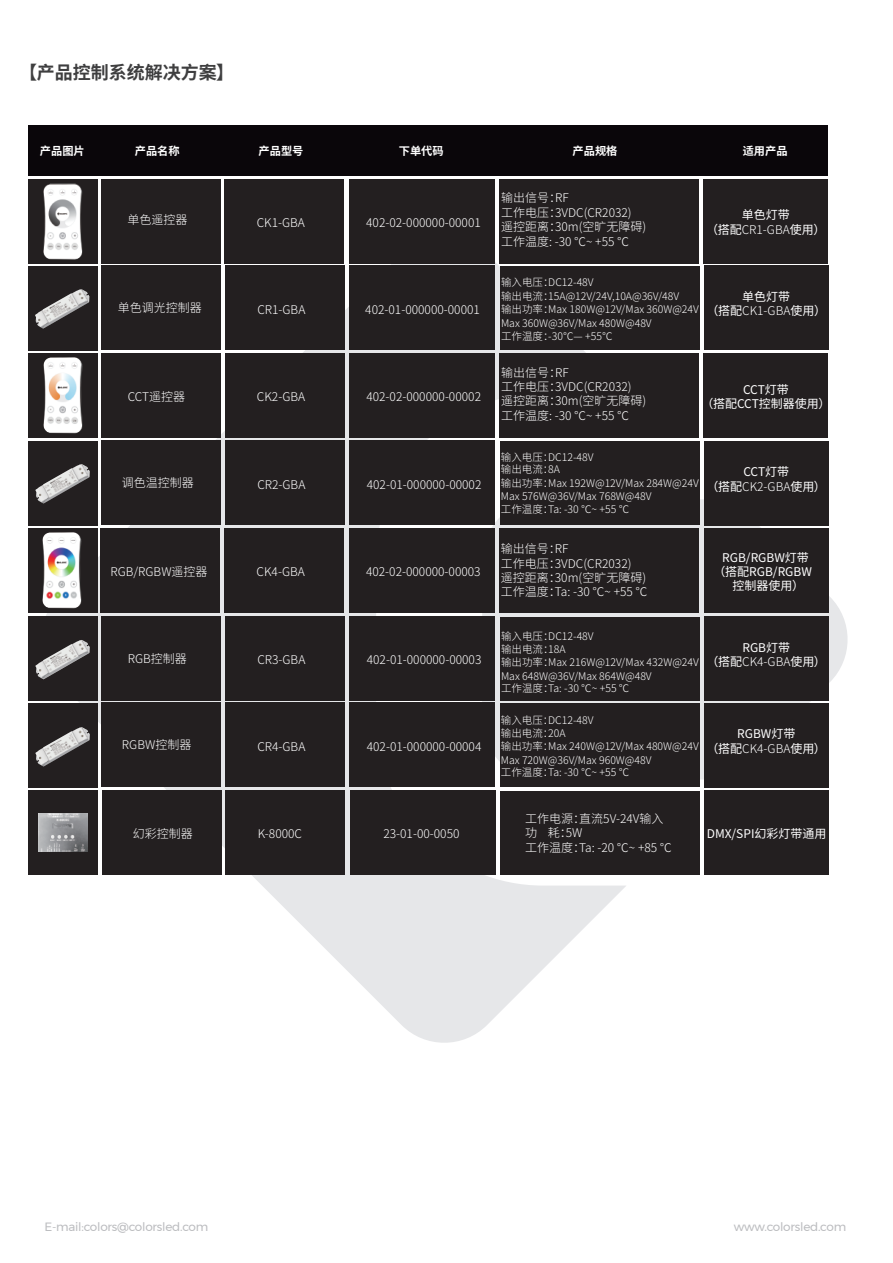
<style>
.page{position:relative;width:893px;height:1263px;background:#fff}
.page>*{position:absolute;margin:0;border:0;box-sizing:border-box;transform-origin:0 0}
.t1{font:700 18px "Source Han Sans CN";color:#3e3e3f}
.t2{font:300 12px/14.4px "Source Han Sans CN";color:#fff}
.t3{font:12px/14.4px "Source Han Sans CN";color:#fff;text-align:center}
.t4{font:12px "Montserrat";letter-spacing:-.02em;color:#bcbdc0}
.t5{font:700 11.25px "Source Han Sans CN";color:#fff}
.t6{font:300 10.5px/13px "Source Han Sans CN";color:#fff}
.s1{font-weight:300}
</style>
<div class="page">
<svg style="left:627px;top:499px;width:221px;height:280px"></svg>
<svg style="left:35px;top:230px;width:592px;height:813px"></svg>
<div style="left:28px;top:125px;width:799px;height:50px;background:#0a060a"></div>
<div style="left:28px;top:790px;width:70px;height:85px;background:#231f20"></div>
<div style="left:350px;top:790px;width:145px;height:85px;background:#231f20"></div>
<div style="left:225px;top:790px;width:120px;height:85px;background:#231f20"></div>
<div style="left:102px;top:790px;width:119px;height:85px;background:#231f20"></div>
<div style="left:500px;top:791px;width:200px;height:84px;background:#231f20"></div>
<div style="left:704px;top:790px;width:125px;height:85px;background:#231f20"></div>
<img style="left:39px;top:814px;width:49px;height:37px">
<div style="left:28px;top:179px;width:70px;height:84px;background:#231f20"></div>
<img style="left:43px;top:183px;width:40px;height:77px">
<div style="left:28px;top:353px;width:70px;height:85px;background:#231f20"></div>
<img style="left:43px;top:357px;width:40px;height:77px">
<div style="left:28px;top:528px;width:70px;height:85px;background:#231f20"></div>
<img style="left:42px;top:532px;width:40px;height:77px">
<div style="left:101px;top:179px;width:119px;height:84px;background:#231f20"></div>
<div style="left:224px;top:179px;width:120px;height:84px;background:#231f20"></div>
<div style="left:101px;top:353px;width:120px;height:85px;background:#231f20"></div>
<div style="left:349px;top:179px;width:146px;height:84px;background:#231f20"></div>
<div style="left:499px;top:179px;width:200px;height:84px;background:#231f20"></div>
<div style="left:703px;top:179px;width:125px;height:84px;background:#231f20"></div>
<div style="left:349px;top:353px;width:146px;height:85px;background:#231f20"></div>
<div style="left:349px;top:528px;width:145px;height:85px;background:#231f20"></div>
<div style="left:225px;top:353px;width:119px;height:85px;background:#231f20"></div>
<div style="left:224px;top:528px;width:120px;height:85px;background:#231f20"></div>
<div style="left:101px;top:528px;width:119px;height:85px;background:#231f20"></div>
<div style="left:28px;top:266px;width:70px;height:84px;background:#231f20"></div>
<div style="left:499px;top:353px;width:200px;height:85px;background:#231f20"></div>
<div style="left:499px;top:528px;width:200px;height:85px;background:#231f20"></div>
<div style="left:703px;top:353px;width:125px;height:85px;background:#231f20"></div>
<div style="left:704px;top:528px;width:125px;height:85px;background:#231f20"></div>
<div style="left:350px;top:266px;width:145px;height:84px;background:#231f20"></div>
<div style="left:225px;top:266px;width:120px;height:84px;background:#231f20"></div>
<div style="left:101px;top:266px;width:120px;height:84px;background:#231f20"></div>
<div style="left:500px;top:266px;width:199px;height:84px;background:#231f20"></div>
<div style="left:704px;top:266px;width:125px;height:84px;background:#231f20"></div>
<div style="left:28px;top:441px;width:70px;height:84px;background:#231f20"></div>
<div style="left:350px;top:441px;width:145px;height:84px;background:#231f20"></div>
<div style="left:225px;top:441px;width:120px;height:84px;background:#231f20"></div>
<div style="left:101px;top:441px;width:120px;height:84px;background:#231f20"></div>
<div style="left:500px;top:441px;width:199px;height:84px;background:#231f20"></div>
<div style="left:704px;top:441px;width:125px;height:84px;background:#231f20"></div>
<div style="left:28px;top:617px;width:70px;height:84px;background:#231f20"></div>
<div style="left:350px;top:616px;width:145px;height:85px;background:#231f20"></div>
<div style="left:225px;top:616px;width:120px;height:85px;background:#231f20"></div>
<div style="left:101px;top:616px;width:120px;height:85px;background:#231f20"></div>
<div style="left:500px;top:617px;width:199px;height:84px;background:#231f20"></div>
<div style="left:704px;top:616px;width:125px;height:85px;background:#231f20"></div>
<div style="left:28px;top:703px;width:70px;height:84px;background:#231f20"></div>
<div style="left:350px;top:703px;width:145px;height:84px;background:#231f20"></div>
<div style="left:225px;top:703px;width:120px;height:84px;background:#231f20"></div>
<div style="left:101px;top:703px;width:120px;height:84px;background:#231f20"></div>
<div style="left:500px;top:703px;width:199px;height:84px;background:#231f20"></div>
<div style="left:704px;top:703px;width:125px;height:84px;background:#231f20"></div>
<img style="left:35px;top:289px;width:54px;height:40px">
<img style="left:35px;top:464px;width:55px;height:39px">
<img style="left:35px;top:640px;width:55px;height:39px">
<img style="left:35px;top:727px;width:55px;height:39px">
<h1 class="t1" style="left:19px;top:62px;width:217px">【产品控制系统解决方案】</h1>
<p class="t5" style="left:40px;top:144px;width:46px">产品图片</p>
<p class="t5" style="left:135px;top:144px;width:46px">产品名称</p>
<p class="t5" style="left:259px;top:144px;width:46px">产品型号</p>
<p class="t5" style="left:399px;top:144px;width:46px">下单代码</p>
<p class="t5" style="left:573px;top:144px;width:46px">产品规格</p>
<p class="t5" style="left:743px;top:144px;width:46px">适用产品</p>
<p class="t2" style="left:128px;top:213px;width:61px">单色遥控器</p>
<p class="t2" style="left:257px;top:216px;width:50px">CK1-GBA</p>
<p class="t2" style="left:366px;top:216px;width:116px">402-02-000000-00001</p>
<p class="t2" style="left:118px;top:301px;width:86px">单色调光控制器</p>
<p class="t2" style="left:257px;top:302px;width:50px">CR1-GBA</p>
<p class="t2" style="left:365px;top:302px;width:116px">402-01-000000-00001</p>
<p class="t2" style="left:128px;top:389px;width:59px">CCT遥控器</p>
<p class="t2" style="left:257px;top:390px;width:50px">CK2-GBA</p>
<p class="t2" style="left:366px;top:390px;width:116px">402-02-000000-00002</p>
<p class="t2" style="left:122px;top:476px;width:73px">调色温控制器</p>
<p class="t2" style="left:257px;top:477px;width:50px">CR2-GBA</p>
<p class="t2" style="left:367px;top:477px;width:116px">402-01-000000-00002</p>
<p class="t2" style="left:110px;top:564px;width:99px">RGB/RGBW遥控器</p>
<p class="t2" style="left:257px;top:565px;width:50px">CK4-GBA</p>
<p class="t2" style="left:366px;top:565px;width:116px">402-02-000000-00003</p>
<p class="t2" style="left:128px;top:651px;width:61px">RGB控制器</p>
<p class="t2" style="left:257px;top:653px;width:50px">CR3-GBA</p>
<p class="t2" style="left:367px;top:653px;width:116px">402-01-000000-00003</p>
<p class="t2" style="left:122px;top:738px;width:71px">RGBW控制器</p>
<p class="t2" style="left:257px;top:739px;width:50px">CR4-GBA</p>
<p class="t2" style="left:367px;top:739px;width:116px">402-01-000000-00004</p>
<p class="t2" style="left:133px;top:827px;width:61px">幻彩控制器</p>
<p class="t2" style="left:258px;top:827px;width:46px">K-8000C</p>
<p class="t2" style="left:383px;top:827px;width:78px">23-01-00-0050</p>
<p class="t2" style="left:501px;top:191px;width:147px">输出信号：RF<br>工作电压：3VDC(CR2032)遥控距离：30m(空旷无障碍)工作温度: -30 ℃~ +55 ℃</p>
<p class="t3" style="left:706px;top:208px;width:121px">单色灯带<br>（搭配<span class="s1">CR1-GBA</span>使用）</p>
<p class="t6" style="left:501px;top:276px;width:199px;line-height:13.5px">输入电压：DC12-48V<br>输出电流：15A@12V/24V,10A@36V/48V<br>输出功率：Max 180W@12V/Max 360W@24V<br>Max 360W@36V/Max 480W@48V<br>工作温度：-30℃— +55℃</p>
<p class="t2" style="left:501px;top:365px;width:147px">输出信号：RF<br>工作电压：3VDC(CR2032)遥控距离：30m(空旷无障碍)工作温度: -30 ℃~ +55 ℃</p>
<p class="t3" style="left:707px;top:290px;width:121px">单色灯带<br>（搭配<span class="s1">CK1-GBA</span>使用）</p>
<p class="t3" style="left:701px;top:382px;width:131px">CCT灯带<br>（搭配CCT控制器使用）</p>
<p class="t6" style="left:501px;top:450px;width:199px">输入电压：DC12-48V<br>输出电流：8A<br>输出功率：Max 192W@12V/Max 284W@24V<br>Max 576W@36V/Max 768W@48V<br>工作温度：Ta: -30 ℃~ +55 ℃</p>
<p class="t2" style="left:501px;top:542px;width:148px">输出信号：RF<br>工作电压：3VDC(CR2032)<br>遥控距离：30m(空旷无障碍)工作温度：Ta: -30 ℃~ +55 ℃</p>
<p class="t3" style="left:707px;top:465px;width:121px">CCT灯带<br>（搭配<span class="s1">CK2-GBA</span>使用）</p>
<p class="t3" style="left:722px;top:550px;width:88px">RGB/RGBW灯带</p>
<p class="t3" style="left:714px;top:565px;width:100px">（搭配RGB/RGBW</p>
<p class="t3" style="left:733px;top:579px;width:73px">控制器使用）</p>
<p class="t6" style="left:501px;top:630px;width:199px">输入电压：DC12-48V<br>输出电流：18A<br>输出功率：Max 216W@12V/Max 432W@24V<br>Max 648W@36V/Max 864W@48V<br>工作温度：Ta: -30 ℃~ +55 ℃</p>
<p class="t3" style="left:707px;top:640px;width:121px">RGB灯带<br>（搭配<span class="s1">CK4-GBA</span>使用）</p>
<p class="t6" style="left:501px;top:714px;width:199px">输入电压：DC12-48V<br>输出电流：20A<br>输出功率：Max 240W@12V/Max 480W@24V<br>Max 720W@36V/Max 960W@48V<br>工作温度：Ta: -30 ℃~ +55 ℃</p>
<p class="t3" style="left:707px;top:727px;width:121px">RGBW灯带<br>（搭配<span class="s1">CK4-GBA</span>使用）</p>
<p class="t2" style="left:525px;top:811px;width:148px">工作电源：直流5V-24V输入功 耗：5W<br>工作温度：Ta: -20 ℃~ +85 ℃</p>
<p class="t3" style="left:707px;top:827px;width:121px">DMX/SPI幻彩灯带通用</p>
<p class="t4" style="left:44px;top:1217px;width:165px">E-mail:colors@colorsled.com</p>
<p class="t4" style="left:734px;top:1217px;width:114px">www.colorsled.com</p>
</div>
